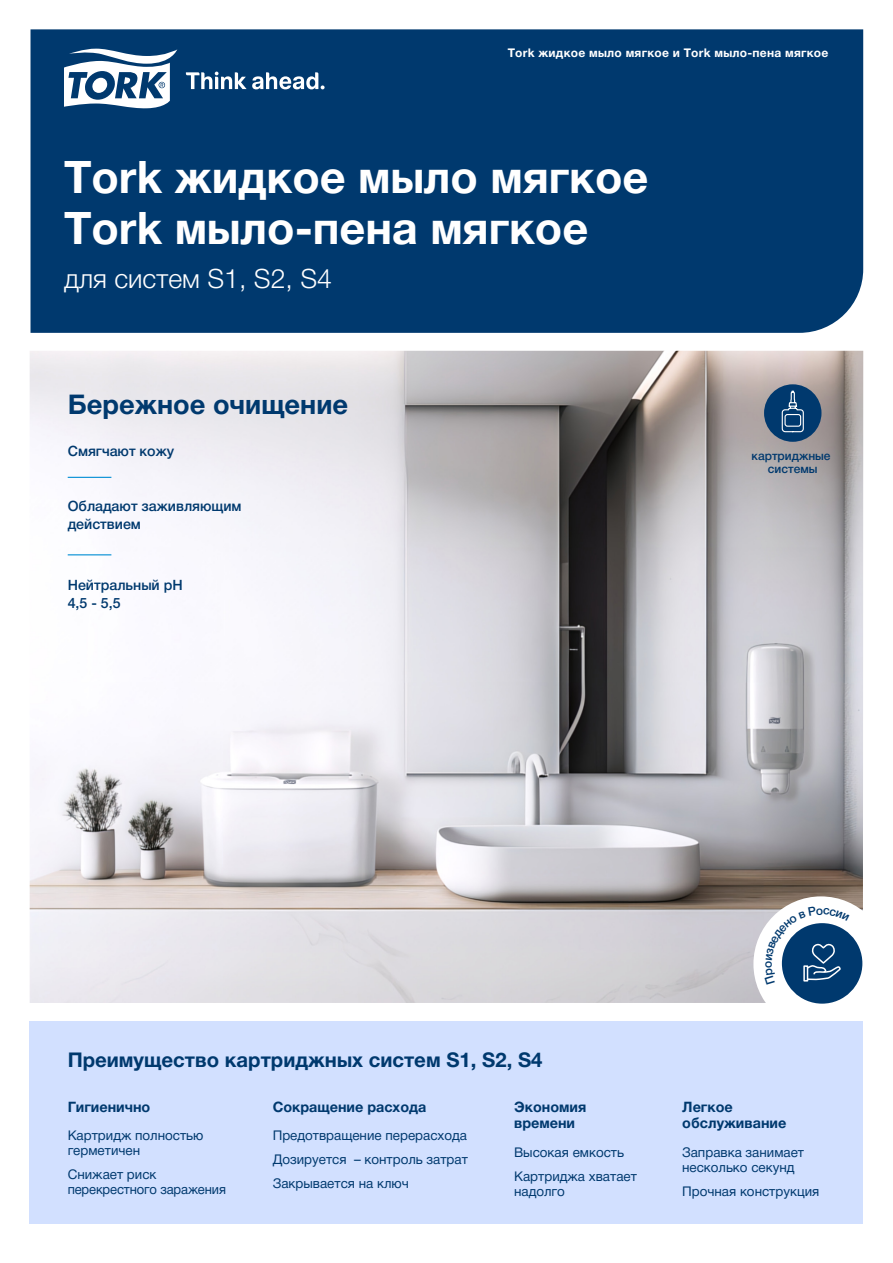
<style>
.page{position:relative;width:893px;height:1263px;background:#fff}
.page>*{position:absolute;margin:0;border:0;box-sizing:border-box;transform-origin:0 0}
.t1{font:700 45px/50.6px "Helvetica Neue Cyr";color:#fff}
.t2{font:700 27.15px "Helvetica Neue Cyr";color:#00396e}
.t3{font:300 26.7px "Helvetica Neue Cyr";color:#fff}
.t4{font:700 20.4px "Helvetica Neue Cyr";color:#00396e}
.t5{font:700 14.4px/16.5px "Helvetica Neue Cyr";color:#00396e}
.t6{font:500 14.25px/18px "Helvetica Neue Cyr";color:#00396e}
.t7{font:13.35px/24px "Helvetica Neue Cyr";color:#00396e}
.t8{font:700 12px "Helvetica Neue Cyr";letter-spacing:.02em;color:#fff}
.t9{font:500 12px/13.5px "Helvetica Neue Cyr";color:#00396e;text-align:center}
</style>
<div class="page">
<img style="left:30px;top:351px;width:833px;height:652px">
<div style="left:31px;top:29px;width:832px;height:304px;background:#00396e"></div>
<svg style="left:64px;top:49px;width:113px;height:60px"></svg>
<svg style="left:186px;top:72px;width:139px;height:17px"></svg>
<div style="left:753px;top:896px;width:136px;height:135px;background:#fff;border-radius:50%"></div>
<div style="left:782px;top:923px;width:80px;height:81px;background:#00396e;border-radius:50%"></div>
<hr style="left:68px;top:477px;width:43px;height:1px;background:#008dd4">
<hr style="left:68px;top:554px;width:43px;height:1px;background:#008dd4">
<div style="left:30px;top:1021px;width:833px;height:203px;background:#d2e0ff"></div>
<div style="left:764px;top:384px;width:57px;height:58px;background:#00396e;border-radius:50%"></div>
<svg style="left:781px;top:390px;width:23px;height:43px"></svg>
<div style="left:784px;top:414px;width:17px;height:13px;border:1px solid #fff;border-radius:2px"></div>
<svg style="left:765px;top:906px;width:84px;height:78px"></svg>
<p class="t8" style="left:508px;top:46px;width:322px">Tork жидкое мыло мягкое и Tork мыло-пена мягкое</p>
<h1 class="t1" style="left:64px;top:152px;width:586px">Tork жидкое мыло мягкое<br>Tork мыло-пена мягкое</h1>
<h3 class="t3" style="left:64px;top:264px;width:270px">для систем S1, S2, S4</h3>
<h2 class="t2" style="left:68px;top:390px;width:282px">Бережное очищение</h2>
<p class="t6" style="left:68px;top:442px;width:108px">Смягчают кожу</p>
<p class="t6" style="left:68px;top:497px;width:175px">Обладают заживляющим действием</p>
<p class="t6" style="left:68px;top:576px;width:117px">Нейтральный pH<br>4,5 - 5,5</p>
<h3 class="t4" style="left:68px;top:1049px;width:476px">Преимущество картриджных систем S1, S2, S4</h3>
<p class="t9" style="left:752px;top:449px;width:80px">картриджные системы</p>
<p class="t9" style="left:761px;top:968px;width:9px;rotate:-90deg">о</p>
<p class="t5" style="left:68px;top:1098px;width:84px">Гигиенично</p>
<p class="t7" style="left:68px;top:1128px;width:137px;line-height:15px">Картридж полностью герметичен</p>
<p class="t7" style="left:68px;top:1167px;width:160px;line-height:15px">Снижает риск перекрестного заражения</p>
<p class="t5" style="left:273px;top:1098px;width:155px">Сокращение расхода</p>
<p class="t5" style="left:682px;top:1098px;width:106px">Легкое обслуживание</p>
<p class="t7" style="left:514px;top:1140px;width:124px">Высокая емкость<br>Картриджа хватает</p>
<p class="t7" style="left:514px;top:1179px;width:52px">надолго</p>
<p class="t5" style="left:514px;top:1098px;width:74px">Экономия времени</p>
<p class="t7" style="left:273px;top:1124px;width:197px;text-align:justify">Предотвращение перерасхода Дозируется – контроль затрат Закрывается на ключ</p>
<p class="t7" style="left:682px;top:1144px;width:124px;line-height:15px">Заправка занимает несколько секунд</p>
<p class="t7" style="left:682px;top:1179px;width:139px">Прочная конструкция</p>
</div>
